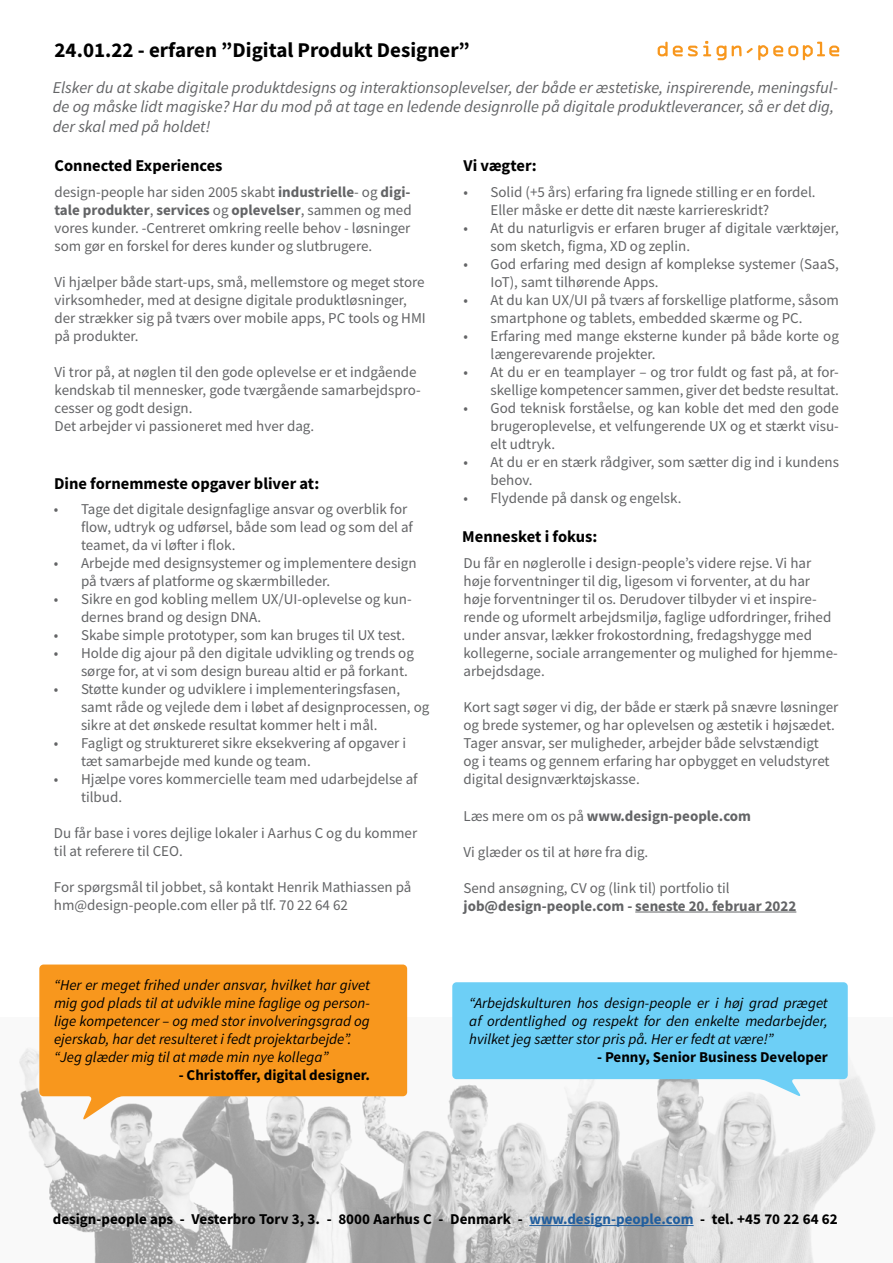
<style>
.page{position:relative;width:893px;height:1263px;background:#fff}
.page>*{position:absolute;margin:0;border:0;box-sizing:border-box;transform-origin:0 0}
.t1{font:700 21px "Source Sans Pro";color:#000}
.t2{font:italic 16.5px/19.8px "Source Sans Pro";color:#636466}
.t3{font:700 16.5px "Source Sans Pro";color:#000}
.t4{font:15px/18px "Source Sans Pro";color:#636466}
.t5{font:italic 15px/18px "Source Sans Pro";color:#000}
.t6{font:700 15px "Source Sans Pro";color:#000}
.t7{font:700 15px "Source Sans Pro";color:#636466}
.s1{font-weight:700}
.s2{font-weight:400}
.s3{color:#215e9e}
</style>
<div class="page">
<img style="left:19px;top:1017px;width:857px;height:246px">
<hr style="left:529px;top:1225px;width:165px;height:1px;background:#215e9e">
<svg style="left:39px;top:964px;width:368px;height:156px;fill:#f8971d"></svg>
<svg style="left:452px;top:982px;width:396px;height:114px;fill:#6dcff6"></svg>
<hr style="left:635px;top:912px;width:161px;height:1px;background:#636466">
<svg style="left:658px;top:41px;width:68px;height:19px"></svg>
<svg style="left:732px;top:42px;width:107px;height:18px"></svg>
<h1 class="t1" style="left:55px;top:35px;width:417px">24.01.22 - erfaren ”Digital Produkt Designer”</h1>
<p class="t2" style="left:53px;top:77px;width:787px">Elsker du at skabe digitale produktdesigns og interaktionsoplevelser, der både er æstetiske, inspirerende, meningsful&shy;de og måske lidt magiske? Har du mod på at tage en ledende designrolle på digitale produktleverancer, så er det dig, der skal med på holdet!</p>
<p class="t3" style="left:55px;top:154px;width:170px">Connected Experiences</p>
<p class="t4" style="left:55px;top:183px;width:359px;text-align:justify">design-people har siden 2005 skabt <span class="s1">industrielle</span>- og <span class="s1">digi&shy;tale produkter</span>, <span class="s1">services</span> og <span class="s1">oplevelser</span>, sammen og med vores kunder. -Centreret omkring reelle behov - løsninger som gør en forskel for deres kunder og slutbrugere.</p>
<p class="t4" style="left:55px;top:273px;width:373px">Vi hjælper både start-ups, små, mellemstore og meget store virksomheder, med at designe digitale produktløsninger, der strækker sig på tværs over mobile apps, PC tools og HMI på produkter.</p>
<p class="t4" style="left:55px;top:363px;width:368px">Vi tror på, at nøglen til den gode oplevelse er et indgående kendskab til mennesker, gode tværgående samarbejdspro&shy;cesser og godt design.<br>Det arbejder vi passioneret med hver dag.</p>
<p class="t3" style="left:54px;top:472px;width:267px">Dine fornemmeste opgaver bliver at:</p>
<p class="t4" style="left:81px;top:500px;width:333px;text-indent:-27px">• Tage det digitale designfaglige ansvar og overblik for flow, udtryk og udførsel, både som lead og som del af teamet, da vi løfter i flok.</p>
<p class="t4" style="left:81px;top:554px;width:337px;text-indent:-27px">• Arbejde med designsystemer og implementere design på tværs af platforme og skærmbilleder.</p>
<p class="t4" style="left:81px;top:590px;width:332px;text-indent:-27px">• Sikre en god kobling mellem UX/UI-oplevelse og kun&shy;dernes brand og design DNA.</p>
<p class="t4" style="left:54px;top:626px;width:353px">• Skabe simple prototyper, som kan bruges til UX test.</p>
<p class="t4" style="left:81px;top:644px;width:334px;text-indent:-27px">• Holde dig ajour på den digitale udvikling og trends og sørge for, at vi som design bureau altid er på forkant.</p>
<p class="t4" style="left:81px;top:680px;width:350px;text-indent:-27px">• Støtte kunder og udviklere i implementeringsfasen, samt råde og vejlede dem i løbet af designprocessen, og sikre at det ønskede resultat kommer helt i mål.</p>
<p class="t4" style="left:81px;top:734px;width:327px;text-indent:-27px">• Fagligt og struktureret sikre eksekvering af opgaver i tæt samarbejde med kunde og team.</p>
<p class="t4" style="left:81px;top:770px;width:338px;text-indent:-27px">• Hjælpe vores kommercielle team med udarbejdelse af tilbud.</p>
<p class="t4" style="left:54px;top:824px;width:365px">Du får base i vores dejlige lokaler i Aarhus C og du kommer til at referere til CEO.</p>
<p class="t4" style="left:54px;top:878px;width:359px">For spørgsmål til jobbet, så kontakt Henrik Mathiassen på hm@design-people.com eller på tlf. 70 22 64 62</p>
<p class="t5" style="left:54px;top:976px;width:317px">“Her er meget frihed under ansvar, hvilket har givet mig god plads til at udvikle mine faglige og person&shy;lige kompetencer – og med stor involveringsgrad og ejerskab, har det resulteret i fedt projektarbejde”. “Jeg glæder mig til at møde min nye kollega”</p>
<p class="t6" style="left:179px;top:1065px;width:193px">- Christoffer, digital designer.</p>
<p class="t3" style="left:463px;top:154px;width:75px">Vi vægter:</p>
<p class="t4" style="left:490px;top:183px;width:327px;text-indent:-27px">• Solid (+5 års) erfaring fra lignede stilling er en fordel.<br>Eller måske er dette dit næste karriereskridt?</p>
<p class="t4" style="left:490px;top:219px;width:350px;text-indent:-27px">• At du naturligvis er erfaren bruger af digitale værktøjer, som sketch, figma, XD og zeplin.</p>
<p class="t4" style="left:490px;top:255px;width:350px;text-indent:-27px">• God erfaring med design af komplekse systemer (SaaS,<br>IoT), samt tilhørende Apps.</p>
<p class="t4" style="left:490px;top:291px;width:350px;text-indent:-27px">• At du kan UX/UI på tværs af forskellige platforme, såsom smartphone og tablets, embedded skærme og PC.</p>
<p class="t4" style="left:490px;top:327px;width:350px;text-indent:-27px">• Erfaring med mange eksterne kunder på både korte og længerevarende projekter.</p>
<p class="t4" style="left:463px;top:363px;width:377px;text-align:right">• At du er en teamplayer – og tror fuldt og fast på, at for&shy;skellige kompetencer sammen, giver det bedste resultat.</p>
<p class="t4" style="left:490px;top:399px;width:350px;text-align:justify;text-indent:-27px">• God teknisk forståelse, og kan koble det med den gode brugeroplevelse, et velfungerende UX og et stærkt visu&shy;elt udtryk.</p>
<p class="t4" style="left:490px;top:453px;width:350px;text-indent:-27px">• At du er en stærk rådgiver, som sætter dig ind i kundens behov.</p>
<p class="t4" style="left:463px;top:489px;width:219px">• Flydende på dansk og engelsk.</p>
<p class="t3" style="left:462px;top:526px;width:137px">Mennesket i fokus:</p>
<p class="t4" style="left:463px;top:554px;width:376px">Du får en nøglerolle i design-people’s videre rejse. Vi har høje forventninger til dig, ligesom vi forventer, at du har høje forventninger til os. Derudover tilbyder vi et inspire&shy;rende og uformelt arbejdsmiljø, faglige udfordringer, frihed under ansvar, lækker frokostordning, fredagshygge med kollegerne, sociale arrangementer og mulighed for hjemme&shy;arbejdsdage.</p>
<p class="t4" style="left:463px;top:698px;width:376px">Kort sagt søger vi dig, der både er stærk på snævre løsninger og brede systemer, og har oplevelsen og æstetik i højsædet.<br>Tager ansvar, ser muligheder, arbejder både selvstændigt og i teams og gennem erfaring har opbygget en veludstyret digital designværktøjskasse.</p>
<p class="t7" style="left:463px;top:805px;width:289px"><span class="s2">Læs mere om os på</span> www.design-people.com</p>
<p class="t4" style="left:463px;top:842px;width:186px">Vi glæder os til at høre fra dig.</p>
<p class="t4" style="left:463px;top:878px;width:268px">Send ansøgning, CV og (link til) portfolio til</p>
<p class="t7" style="left:463px;top:895px;width:334px">job@design-people.com - seneste 20. februar 2022</p>
<p class="t5" style="left:469px;top:994px;width:360px;text-align:justify">“Arbejdskulturen hos design-people er i høj grad præget af ordentlighed og respekt for den enkelte medarbejder, hvilket jeg sætter stor pris på. Her er fedt at være!”</p>
<p class="t6" style="left:597px;top:1047px;width:232px">- Penny, Senior Business Developer</p>
<p class="t6" style="left:53px;top:1209px;width:786px">design-people aps - Vesterbro Torv 3, 3. - 8000 Aarhus C - Denmark - <span class="s3">www.design-people.com</span> - tel. +45 70 22 64 62</p>
</div>
